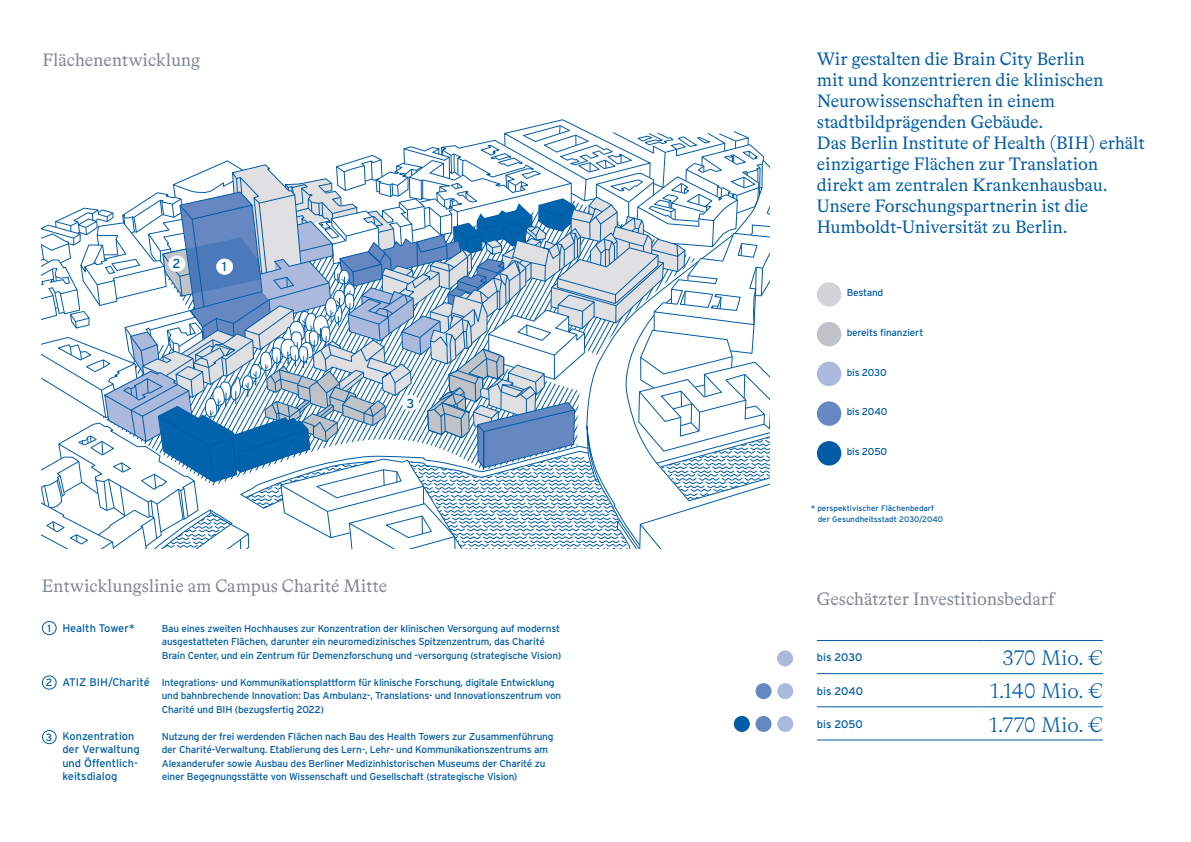
<style>
.page{position:relative;width:1191px;height:842px;background:#fff}
.page>*{position:absolute;margin:0;border:0;box-sizing:border-box;transform-origin:0 0}
.t1{font:300 21px "Bradford LL";letter-spacing:-.005em;color:#005ca7}
.t2{font:18px/21px "Bradford LL";color:#005ca7}
.t3{font:18px "Bradford LL";color:#808890}
.t4{font:13px "Interstate";color:#005ca7}
.t5{font:11px/13.5px "Interstate";color:#005ca7}
.t6{font:10.5px "Interstate";color:#005ca7}
.t7{font:10px/13.5px "Interstate";letter-spacing:-.02em;color:#005ca7}
.t8{font:8px/11px "Interstate";color:#005ca7}
</style>
<div class="page">
<hr style="left:817px;top:640px;width:166px;height:1px;background:#005ca7">
<hr style="left:983px;top:640px;width:120px;height:1px;background:#005ca7">
<hr style="left:817px;top:673px;width:166px;height:1px;background:#005ca7">
<hr style="left:983px;top:673px;width:120px;height:1px;background:#005ca7">
<hr style="left:817px;top:707px;width:166px;height:1px;background:#005ca7">
<hr style="left:817px;top:740px;width:166px;height:1px;background:#005ca7">
<hr style="left:983px;top:707px;width:120px;height:1px;background:#005ca7">
<hr style="left:983px;top:740px;width:120px;height:1px;background:#005ca7">
<svg style="left:42px;top:119px;width:728px;height:430px"></svg>
<div style="left:817px;top:322px;width:24px;height:24px;background:#bfc2c6;border-radius:50%"></div>
<div style="left:817px;top:362px;width:24px;height:24px;background:#aab9dc;border-radius:50%"></div>
<div style="left:777px;top:650px;width:16px;height:16px;background:#aab9dc;border-radius:50%"></div>
<div style="left:777px;top:683px;width:16px;height:16px;background:#aab9dc;border-radius:50%"></div>
<div style="left:777px;top:716px;width:16px;height:16px;background:#aab9dc;border-radius:50%"></div>
<div style="left:817px;top:401px;width:24px;height:25px;background:#6688c2;border-radius:50%"></div>
<div style="left:755px;top:683px;width:16px;height:16px;background:#6688c2;border-radius:50%"></div>
<div style="left:755px;top:716px;width:16px;height:16px;background:#6688c2;border-radius:50%"></div>
<div style="left:817px;top:441px;width:24px;height:24px;background:#005ca7;border-radius:50%"></div>
<div style="left:734px;top:716px;width:16px;height:16px;background:#005ca7;border-radius:50%"></div>
<div style="left:817px;top:282px;width:24px;height:25px;background:#d2d4d7;border-radius:50%"></div>
<div style="left:168px;top:256px;width:17px;height:16px;background:#fff;border-radius:50%"></div>
<div style="left:402px;top:395px;width:17px;height:16px;background:#fff;border-radius:50%"></div>
<div style="left:216px;top:259px;width:17px;height:16px;background:#fff;border-radius:50%"></div>
<div style="left:42px;top:621px;width:14px;height:14px;border:1px solid #005ca7;border-radius:50%"></div>
<div style="left:42px;top:676px;width:14px;height:13px;border:1px solid #005ca7;border-radius:50%"></div>
<div style="left:42px;top:730px;width:14px;height:14px;border:1px solid #005ca7;border-radius:50%"></div>
<div style="left:742px;top:523px;width:43px;height:40px;background:#fff"></div>
<h2 class="t3" style="left:43px;top:48px;width:159px">Flächenentwicklung</h2>
<h3 class="t4" style="left:173px;top:256px;width:10px">2</h3>
<h3 class="t4" style="left:222px;top:260px;width:6px">1</h3>
<h3 class="t4" style="left:406px;top:396px;width:9px">3</h3>
<h2 class="t3" style="left:42px;top:574px;width:347px">Entwicklungslinie am Campus Charité Mitte</h2>
<p class="t5" style="left:62px;top:621px;width:74px">Health Tower*</p>
<p class="t6" style="left:47px;top:622px;width:5px">1</p>
<p class="t7" style="left:162px;top:622px;width:401px">Bau eines zweiten Hochhauses zur Konzentration der klinischen Versorgung auf modernst ausgestatteten Flächen, darunter ein neuromedizinisches Spitzenzentrum, das Charité<br>Brain Center, und ein Zentrum für Demenzforschung und -versorgung (strategische Vision)</p>
<p class="t7" style="left:162px;top:676px;width:401px">Integrations- und Kommunikationsplattform für klinische Forschung, digitale Entwicklung und bahnbrechende Innovation: Das Ambulanz-, Translations- und Innovationszentrum von<br>Charité und BIH (bezugsfertig 2022)</p>
<p class="t7" style="left:162px;top:730px;width:393px">Nutzung der frei werdenden Flächen nach Bau des Health Towers zur Zusammenführung der Charité-Verwaltung. Etablierung des Lern-, Lehr- und Kommunikationszentrums am Alexanderufer sowie Ausbau des Berliner Medizinhistorischen Museums der Charité zu einer Begegnungsstätte von Wissenschaft und Gesellschaft (strategische Vision)</p>
<p class="t5" style="left:62px;top:675px;width:89px">ATIZ BIH/Charité</p>
<p class="t6" style="left:46px;top:677px;width:8px">2</p>
<p class="t5" style="left:62px;top:729px;width:79px">Konzentration der Verwaltung und Öffentlich&shy;keitsdialog</p>
<p class="t6" style="left:46px;top:731px;width:8px">3</p>
<p class="t2" style="left:817px;top:48px;width:329px">Wir gestalten die Brain City Berlin<br>mit und konzentrieren die klinischen Neurowissenschaften in einem stadtbildprägenden Gebäude.<br>Das Berlin Institute of Health (BIH) erhält einzigartige Flächen zur Translation direkt am zentralen Krankenhausbau.<br>Unsere Forschungspartnerin ist die Humboldt-Universität zu Berlin.</p>
<p class="t7" style="left:846px;top:286px;width:38px">Bestand</p>
<p class="t7" style="left:846px;top:326px;width:78px">bereits finanziert</p>
<p class="t7" style="left:846px;top:365px;width:41px">bis 2030</p>
<p class="t7" style="left:846px;top:405px;width:42px">bis 2040</p>
<p class="t7" style="left:846px;top:445px;width:42px">bis 2050</p>
<p class="t8" style="left:817px;top:503px;width:127px;text-indent:-6px">* perspektivischer Flächenbedarf der Gesundheitsstadt 2030/2040</p>
<h2 class="t3" style="left:817px;top:587px;width:239px">Geschätzter Investitionsbedarf</h2>
<p class="t5" style="left:817px;top:651px;width:47px">bis 2030</p>
<h1 class="t1" style="left:1002px;top:645px;width:102px">370 Mio. €</h1>
<p class="t5" style="left:817px;top:684px;width:48px">bis 2040</p>
<h1 class="t1" style="left:990px;top:678px;width:114px">1.140 Mio. €</h1>
<p class="t5" style="left:817px;top:717px;width:47px">bis 2050</p>
<h1 class="t1" style="left:989px;top:711px;width:115px">1.770 Mio. €</h1>
</div>
